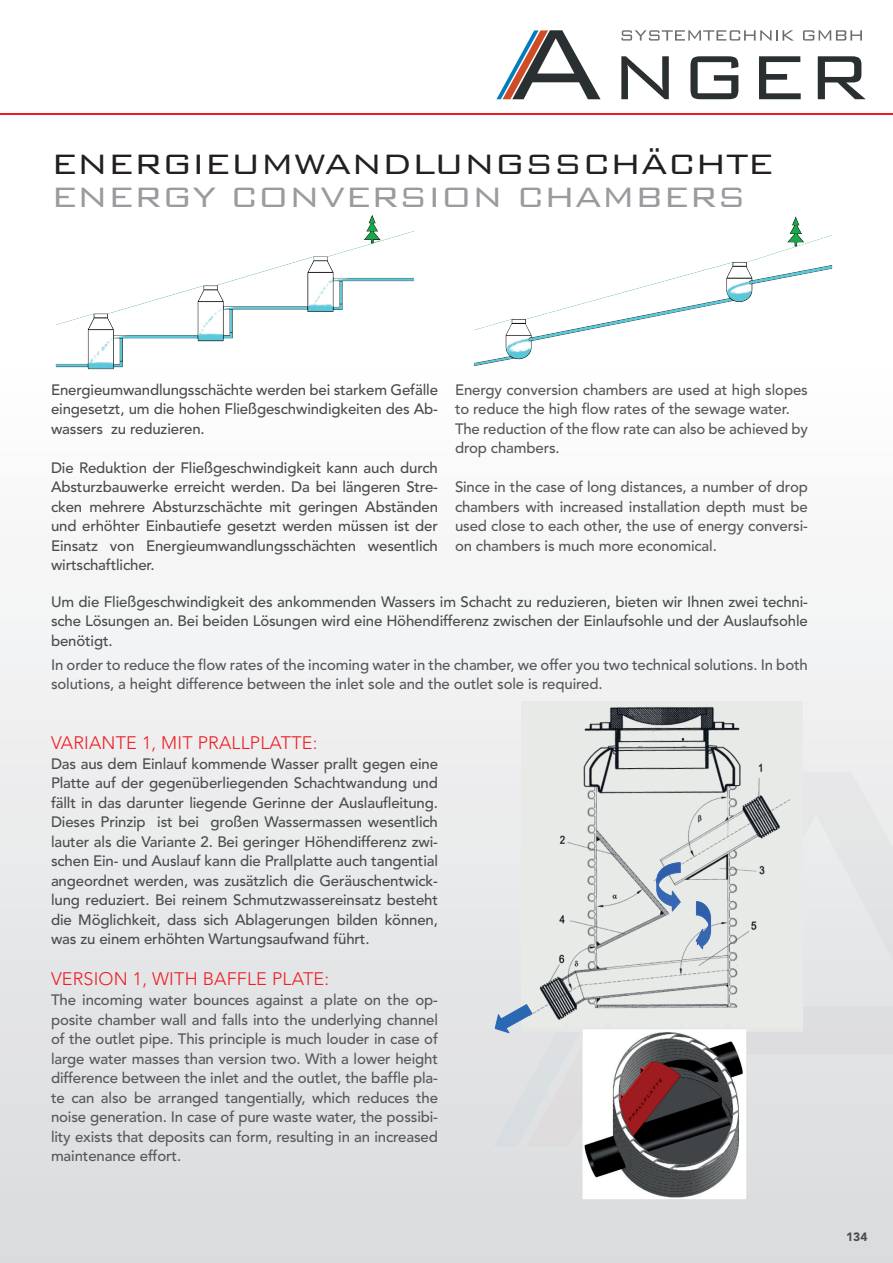
<style>
.page{position:relative;width:893px;height:1263px;background:#fff}
.page>*{position:absolute;margin:0;border:0;box-sizing:border-box;transform-origin:0 0}
.t1{font:300 37.5px "Bank Gothic BT";letter-spacing:-.015em;color:#231f20}
.t2{font:300 37.5px "Bank Gothic BT";letter-spacing:-.015em;color:#999b9e}
.t3{font:300 18px "Avenir";letter-spacing:.01em;color:#ee1d23}
.t4{font:500 15px/19.5px "Avenir";letter-spacing:-.01em;color:#4b4c4d;text-align:justify}
.t5{font:500 15px/19.5px "Avenir";letter-spacing:-.01em;color:#57585a;text-align:justify}
.t6{font:900 12px "Avenir";color:#4b4c4d}
</style>
<div class="page">
<div style="left:0;top:0;width:893px;height:1263px;background:linear-gradient(to bottom,#fff,#dcdddf)"></div>
<hr style="left:0;top:113px;width:893px;height:2px;background:#ee1d23">
<div style="left:774px;top:771px;width:119px;height:376px;background:#e3e4e6"></div>
<div style="left:746px;top:1031px;width:28px;height:116px;background:#e0e1e3"></div>
<svg style="left:493px;top:772px;width:90px;height:375px;background:#e2e3e4"></svg>
<svg style="left:621px;top:56px;width:48px;height:43px"></svg>
<svg style="left:690px;top:56px;width:48px;height:43px"></svg>
<svg style="left:759px;top:56px;width:42px;height:43px"></svg>
<svg style="left:818px;top:56px;width:48px;height:43px"></svg>
<svg style="left:621px;top:30px;width:173px;height:11px"></svg>
<svg style="left:803px;top:30px;width:59px;height:11px"></svg>
<svg style="left:496px;top:30px;width:104px;height:69px"></svg>
<img style="left:51px;top:207px;width:792px;height:170px">
<img style="left:522px;top:702px;width:281px;height:329px">
<svg style="left:695px;top:900px;width:17px;height:52px"></svg>
<svg style="left:656px;top:862px;width:26px;height:52px"></svg>
<svg style="left:494px;top:1003px;width:39px;height:31px"></svg>
<img style="left:583px;top:1029px;width:163px;height:170px">
<h1 class="t1" style="left:51px;top:144px;width:725px">ENERGIEUMWANDLUNGSSCHÄCHTE</h1>
<h1 class="t2" style="left:51px;top:177px;width:697px">ENERGY CONVERSION CHAMBERS</h1>
<p class="t4" style="left:51px;top:380px;width:388px">Energieumwandlungsschächte werden bei starkem Gefälle eingesetzt, um die hohen Fließgeschwindigkeiten des Ab&shy;wassers zu reduzieren.</p>
<p class="t4" style="left:51px;top:458px;width:388px">Die Reduktion der Fließgeschwindigkeit kann auch durch Absturzbauwerke erreicht werden. Da bei längeren Stre&shy;cken mehrere Absturzschächte mit geringen Abständen und erhöhter Einbautiefe gesetzt werden müssen ist der Einsatz von Energieumwandlungsschächten wesentlich wirtschaftlicher.</p>
<p class="t5" style="left:455px;top:380px;width:354px;text-align:left">Energy conversion chambers are used at high slopes to reduce the high flow rates of the sewage water.<br>The reduction of the flow rate can also be achieved by drop chambers.</p>
<p class="t5" style="left:455px;top:478px;width:354px">Since in the case of long distances, a number of drop chambers with increased installation depth must be used close to each other, the use of energy conversi&shy;on chambers is much more economical.</p>
<p class="t4" style="left:51px;top:592px;width:758px">Um die Fließgeschwindigkeit des ankommenden Wassers im Schacht zu reduzieren, bieten wir Ihnen zwei techni&shy;sche Lösungen an. Bei beiden Lösungen wird eine Höhendifferenz zwischen der Einlaufsohle und der Auslaufsohle benötigt.</p>
<p class="t5" style="left:51px;top:655px;width:758px">In order to reduce the flow rates of the incoming water in the chamber, we offer you two technical solutions. In both solutions, a height difference between the inlet sole and the outlet sole is required.</p>
<p class="t3" style="left:51px;top:732px;width:268px">VARIANTE 1, MIT PRALLPLATTE:</p>
<p class="t4" style="left:51px;top:754px;width:388px">Das aus dem Einlauf kommende Wasser prallt gegen eine Platte auf der gegenüberliegenden Schachtwandung und fällt in das darunter liegende Gerinne der Auslaufleitung.<br>Dieses Prinzip ist bei großen Wassermassen wesentlich lauter als die Variante 2. Bei geringer Höhendifferenz zwi&shy;schen Ein- und Auslauf kann die Prallplatte auch tangential angeordnet werden, was zusätzlich die Geräuschentwick&shy;lung reduziert. Bei reinem Schmutzwassereinsatz besteht die Möglichkeit, dass sich Ablagerungen bilden können, was zu einem erhöhten Wartungsaufwand führt.</p>
<p class="t3" style="left:51px;top:969px;width:280px">VERSION 1, WITH BAFFLE PLATE:</p>
<p class="t5" style="left:51px;top:990px;width:388px">The incoming water bounces against a plate on the op&shy;posite chamber wall and falls into the underlying channel of the outlet pipe. This principle is much louder in case of large water masses than version two. With a lower height difference between the inlet and the outlet, the baffle pla&shy;te can also be arranged tangentially, which reduces the noise generation. In case of pure waste water, the possibi&shy;lity exists that deposits can form, resulting in an increased maintenance effort.</p>
<p class="t6" style="left:846px;top:1229px;width:23px">134</p>
</div>
